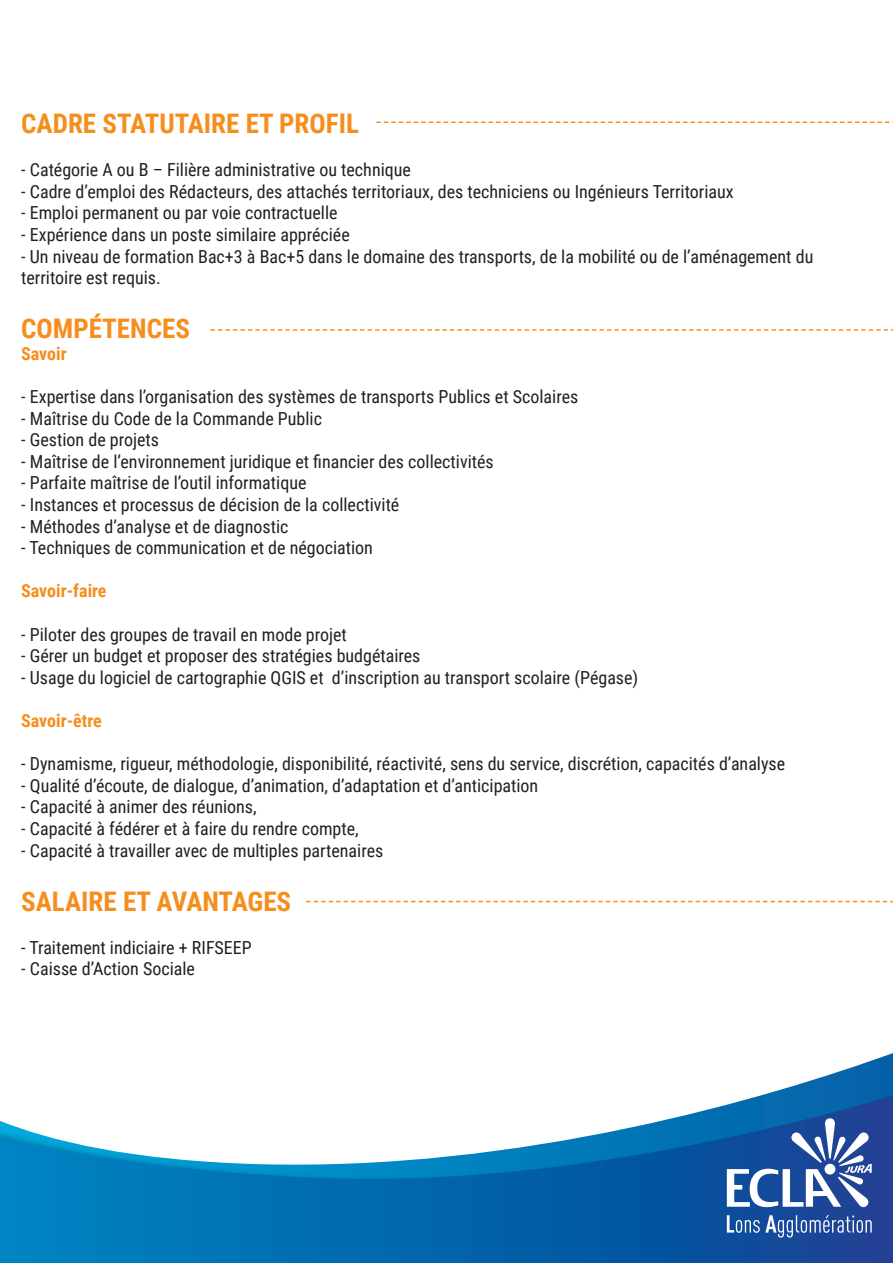
<style>
.page{position:relative;width:893px;height:1263px;background:#fff}
.page>*{position:absolute;margin:0;border:0;box-sizing:border-box;transform-origin:0 0}
.t1{font:700 27px "Roboto Condensed";color:#f68e1e}
.t2{font:18px/21.6px "Roboto Condensed";color:#231f20}
.t3{font:700 18px "Roboto Condensed";color:#f68e1e}
</style>
<div class="page">
<div style="left:0;top:1066px;width:893px;height:197px;background:#231f20;opacity:.75"></div>
<svg style="left:0;top:1095px;width:893px;height:168px"></svg>
<svg style="left:727px;top:1215px;width:145px;height:22px;background:#4a70ae"></svg>
<svg style="left:727px;top:1118px;width:145px;height:89px"></svg>
<svg style="left:376px;top:121px;width:517px;height:2px"></svg>
<svg style="left:210px;top:329px;width:683px;height:2px"></svg>
<svg style="left:306px;top:901px;width:587px;height:1px"></svg>
<h1 class="t1" style="left:21px;top:104px;width:339px">CADRE STATUTAIRE ET PROFIL</h1>
<p class="t2" style="left:21px;top:158px;width:391px">- Catégorie A ou B – Filière administrative ou technique</p>
<p class="t2" style="left:21px;top:180px;width:714px">- Cadre d’emploi des Rédacteurs, des attachés territoriaux, des techniciens ou Ingénieurs Territoriaux</p>
<p class="t2" style="left:21px;top:201px;width:318px">- Emploi permanent ou par voie contractuelle</p>
<p class="t2" style="left:21px;top:223px;width:330px">- Expérience dans un poste similaire appréciée</p>
<p class="t2" style="left:21px;top:245px;width:794px">- Un niveau de formation Bac+3 à Bac+5 dans le domaine des transports, de la mobilité ou de l’aménagement du territoire est requis.</p>
<h1 class="t1" style="left:21px;top:310px;width:170px">COMPÉTENCES</h1>
<p class="t3" style="left:21px;top:341px;width:47px">Savoir</p>
<p class="t2" style="left:21px;top:385px;width:559px">- Expertise dans l’organisation des systèmes de transports Publics et Scolaires</p>
<p class="t2" style="left:21px;top:407px;width:302px">- Maîtrise du Code de la Commande Public</p>
<p class="t2" style="left:21px;top:428px;width:139px">- Gestion de projets</p>
<p class="t2" style="left:21px;top:450px;width:474px">- Maîtrise de l’environnement juridique et financier des collectivités</p>
<p class="t2" style="left:21px;top:471px;width:287px">- Parfaite maîtrise de l’outil informatique</p>
<p class="t2" style="left:21px;top:493px;width:380px">- Instances et processus de décision de la collectivité</p>
<p class="t2" style="left:21px;top:515px;width:269px">- Méthodes d’analyse et de diagnostic</p>
<p class="t2" style="left:21px;top:536px;width:353px">- Techniques de communication et de négociation</p>
<p class="t3" style="left:21px;top:578px;width:87px">Savoir-faire</p>
<p class="t2" style="left:21px;top:623px;width:327px">- Piloter des groupes de travail en mode projet</p>
<p class="t2" style="left:21px;top:644px;width:401px">- Gérer un budget et proposer des stratégies budgétaires</p>
<p class="t2" style="left:21px;top:666px;width:618px">- Usage du logiciel de cartographie QGIS et d’inscription au transport scolaire (Pégase)</p>
<p class="t3" style="left:21px;top:708px;width:82px">Savoir-être</p>
<p class="t2" style="left:21px;top:752px;width:765px">- Dynamisme, rigueur, méthodologie, disponibilité, réactivité, sens du service, discrétion, capacités d’analyse</p>
<p class="t2" style="left:21px;top:774px;width:519px">- Qualité d’écoute, de dialogue, d’animation, d’adaptation et d’anticipation</p>
<p class="t2" style="left:21px;top:795px;width:237px">- Capacité à animer des réunions,</p>
<p class="t2" style="left:21px;top:817px;width:339px">- Capacité à fédérer et à faire du rendre compte,</p>
<p class="t2" style="left:21px;top:839px;width:364px">- Capacité à travailler avec de multiples partenaires</p>
<h1 class="t1" style="left:21px;top:882px;width:271px">SALAIRE ET AVANTAGES</h1>
<p class="t2" style="left:21px;top:936px;width:232px">- Traitement indiciaire + RIFSEEP</p>
<p class="t2" style="left:21px;top:957px;width:175px">- Caisse d’Action Sociale</p>
</div>
